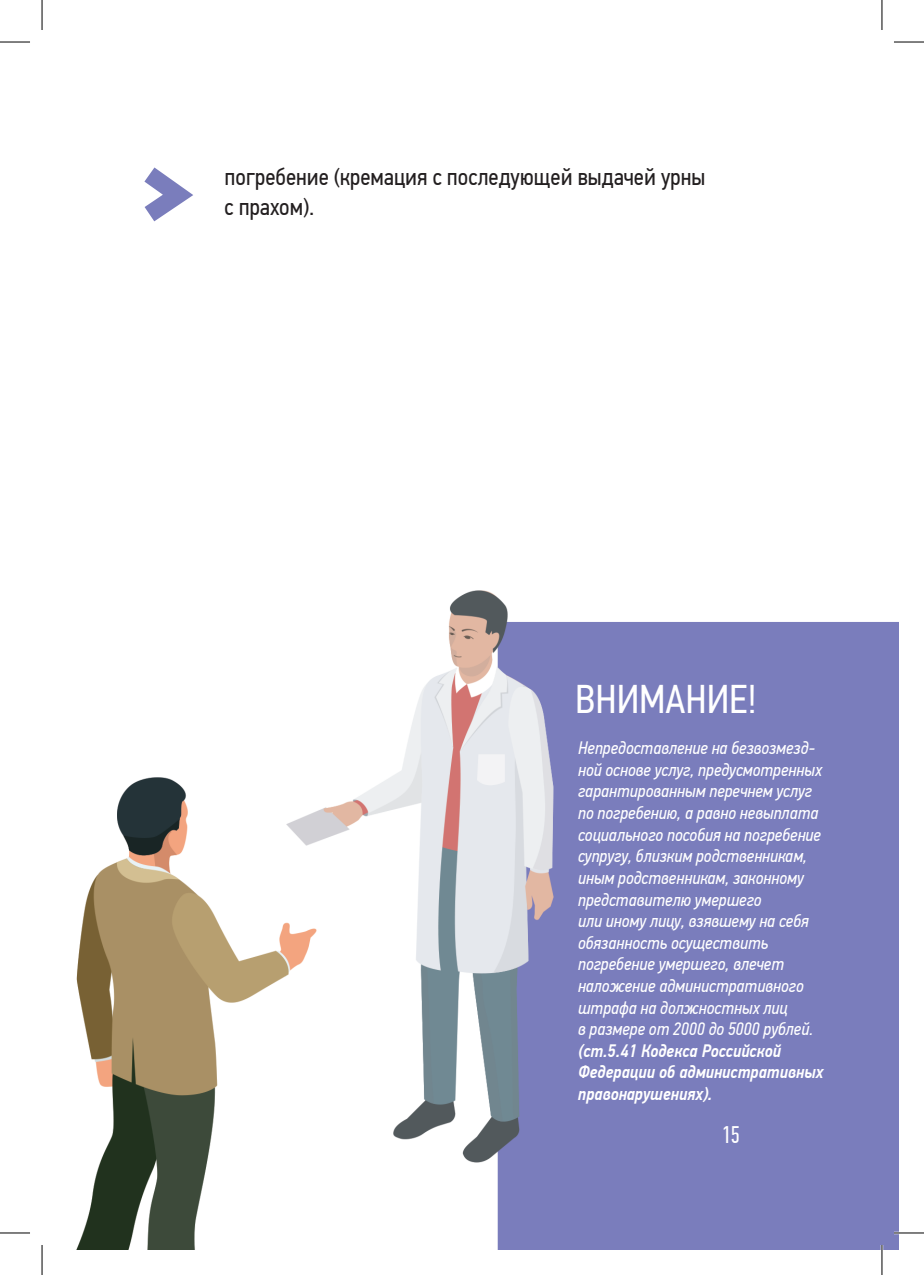
<style>
.page{position:relative;width:924px;height:1275px;background:#fff}
.page>*{position:absolute;margin:0;border:0;box-sizing:border-box;transform-origin:0 0}
.t1{font:40px "PF Din Text Cond Pro";color:#fff}
.t2{font:24px/30px "PF Din Text Cond Pro";color:#231f20}
.t3{font:24px "PF Din Text Comp Pro";color:#fff}
.t4{font:italic 18px/21.6px "PF Din Text Cond Pro";color:#fff}
.t5{font:italic 500 18px/21.6px "PF Din Text Cond Pro";color:#fff}
</style>
<div class="page">
<img style="left:76px;top:590px;width:822px;height:660px">
<svg style="left:144px;top:167px;width:49px;height:55px"></svg>
<hr style="left:893px;top:1231px;width:30px;height:3px;background:#fff">
<hr style="left:880px;top:1245px;width:2px;height:30px;background:#fff">
<hr style="left:0;top:42px;width:30px;height:1px;background:#000">
<hr style="left:893px;top:42px;width:30px;height:1px;background:#000">
<hr style="left:0;top:1232px;width:30px;height:1px;background:#000">
<hr style="left:893px;top:1232px;width:30px;height:1px;background:#000">
<hr style="left:42px;top:0;width:1px;height:30px;background:#000">
<hr style="left:42px;top:1245px;width:1px;height:30px;background:#000">
<hr style="left:881px;top:0;width:1px;height:30px;background:#000">
<hr style="left:881px;top:1245px;width:1px;height:30px;background:#000">
<p class="t2" style="left:224px;top:162px;width:482px">погребение (кремация с последующей выдачей урны с прахом).</p>
<p class="t1" style="left:575px;top:675px;width:183px">ВНИМАНИЕ!</p>
<p class="t4" style="left:578px;top:737px;width:245px">Непредоставление на безвозмезд&shy;ной основе услуг, предусмотренных гарантированным перечнем услуг по погребению, а равно невыплата социального пособия на погребение супругу, близким родственникам, иным родственникам, законному представителю умершего<br>или иному лицу, взявшему на себя обязанность осуществить погребение умершего, влечет наложение административного штрафа на должностных лиц<br>в размере от 2000 до 5000 рублей.</p>
<p class="t5" style="left:578px;top:1040px;width:247px">(ст.5.41 Кодекса Российской<br>Федерации об административных правонарушениях).</p>
<p class="t3" style="left:721px;top:1121px;width:20px">15</p>
</div>
